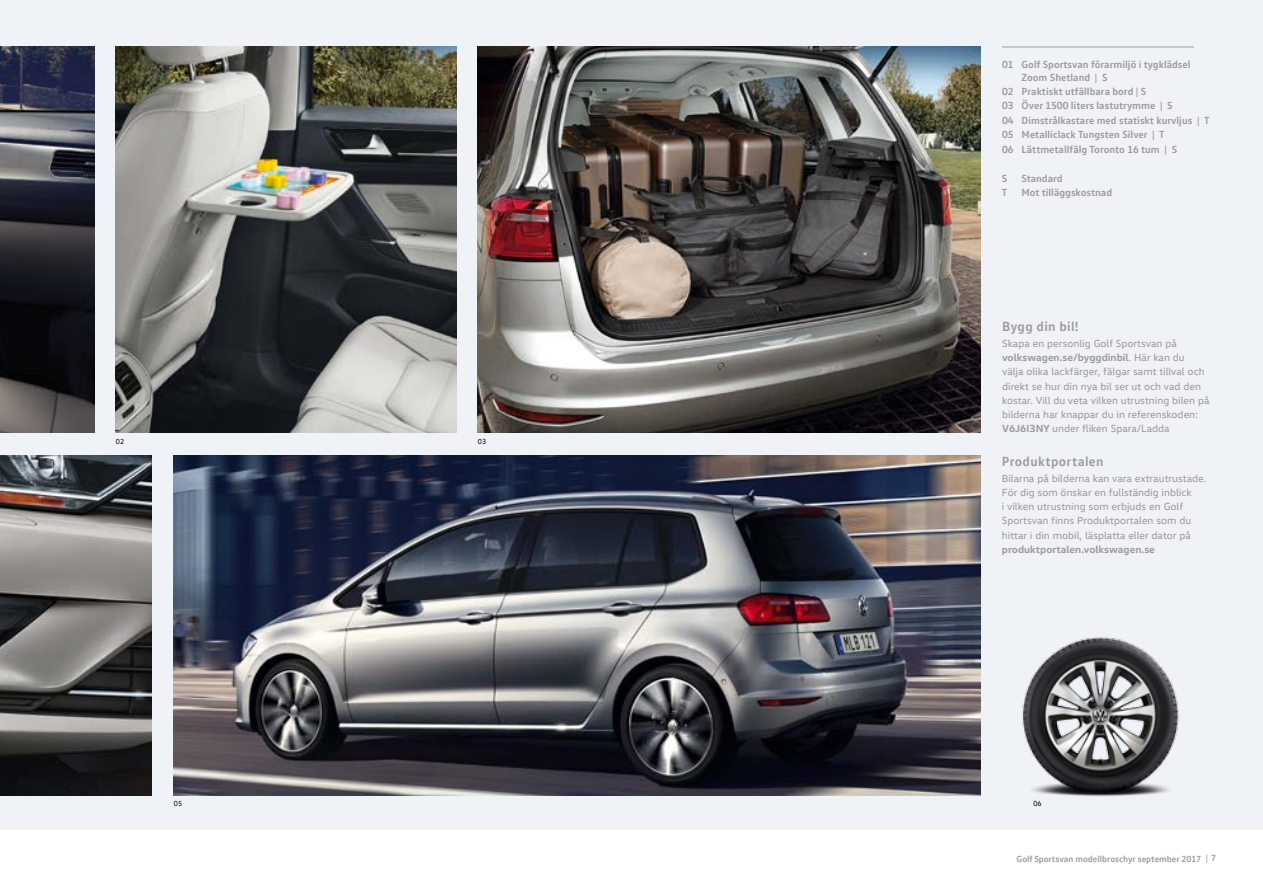
<style>
.page{position:relative;width:1263px;height:893px;background:#fff}
.page>*{position:absolute;margin:0;border:0;box-sizing:border-box;transform-origin:0 0}
.t1{font:700 13.5px "VW Text";letter-spacing:.025em;color:#9c9c9d}
.t2{font:10.5px/14.2px "VW Head";color:#9c9c9d}
.t3{font:700 10.5px/14.4px "VW Text";color:#9c9c9d}
.t4{font:700 10.5px "VW Head";color:#9c9c9d}
.t5{font:700 9px "VW Text";color:#9c9c9d}
.t6{font:7.5px "VW Text";color:#000}
.s1{font-weight:700}
</style>
<div class="page">
<div style="left:0;top:0;width:1263px;height:829px;background:#eff2f7"></div>
<img style="left:0;top:47px;width:95px;height:386px">
<img style="left:0;top:455px;width:152px;height:340px">
<img style="left:478px;top:47px;width:502px;height:386px">
<hr style="left:1002px;top:47px;width:192px;height:1px;background:#9c9c9d">
<img style="left:116px;top:47px;width:341px;height:386px">
<img style="left:962px;top:590px;width:217px;height:207px">
<img style="left:174px;top:455px;width:806px;height:340px">
<p class="t3" style="left:1021px;top:57px;width:171px;line-height:12.8px;text-indent:-19px">01 Golf Sportsvan förarmiljö i tygklädsel<br>Zoom Shetland | S</p>
<p class="t3" style="left:1002px;top:84px;width:209px">02 Praktiskt utfällbara bord | S<br>03 Över 1500 liters lastutrymme | S<br>04 Dimstrålkastare med statiskt kurvljus | T 05 Metalliclack Tungsten Silver | T<br>06 Lättmetallfälg Toronto 16 tum | S</p>
<p class="t3" style="left:1002px;top:170px;width:7px">S</p>
<p class="t3" style="left:1021px;top:170px;width:43px">Standard</p>
<p class="t3" style="left:1002px;top:185px;width:7px">T</p>
<p class="t3" style="left:1021px;top:185px;width:92px">Mot tilläggskostnad</p>
<p class="t6" style="left:116px;top:437px;width:10px">02</p>
<p class="t6" style="left:478px;top:437px;width:10px">03</p>
<p class="t1" style="left:1002px;top:317px;width:78px">Bygg din bil!</p>
<p class="t2" style="left:1002px;top:336px;width:209px">Skapa en personlig Golf Sportsvan på <span class="s1">volkswagen.se/byggdinbil</span>. Här kan du<br>välja olika lackfärger, fälgar samt tillval och direkt se hur din nya bil ser ut och vad den kostar. Vill du veta vilken utrustning bilen på bilderna har knappar du in referenskoden:<br><span class="s1">V6J6I3NY</span> under fliken Spara/Ladda</p>
<p class="t1" style="left:1002px;top:452px;width:103px">Produktportalen</p>
<p class="t2" style="left:1002px;top:471px;width:206px">Bilarna på bilderna kan vara extrautrustade.<br>För dig som önskar en fullständig inblick<br>i vilken utrustning som erbjuds en Golf Sportsvan finns Produktportalen som du hittar i din mobil, läsplatta eller dator på</p>
<p class="t4" style="left:1002px;top:542px;width:155px">produktportalen.volkswagen.se</p>
<p class="t6" style="left:174px;top:799px;width:10px">05</p>
<p class="t6" style="left:1033px;top:799px;width:10px">06</p>
<p class="t5" style="left:1016px;top:853px;width:201px">Golf Sportsvan modellbroschyr september 2017 | 7</p>
</div>
